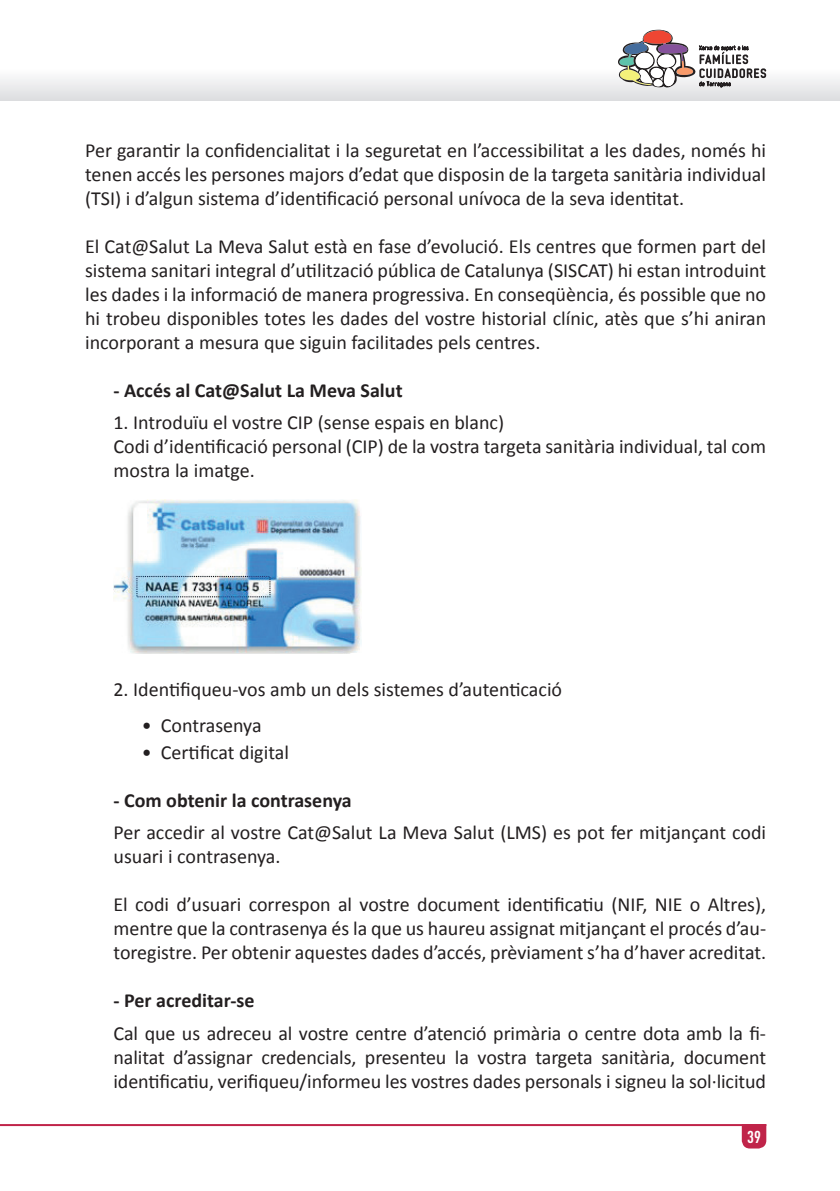
<style>
.page{position:relative;width:840px;height:1191px;background:#fff}
.page>*{position:absolute;margin:0;border:0;box-sizing:border-box;transform-origin:0 0}
.t1{font:20px/24px "Calibri";color:#231f20;text-align:justify}
.t2{font:700 20px "Calibri";color:#231f20}
.t3{font:700 17px "DIN Cond";color:#fff}
</style>
<div class="page">
<svg style="left:0;top:69px;width:839px;height:32px"></svg>
<svg style="left:741px;top:1126px;width:24px;height:22px"></svg>
<svg style="left:617px;top:30px;width:148px;height:57px"></svg>
<hr style="left:0;top:1124px;width:765px;height:2px;background:#c02449">
<img style="left:113px;top:500px;width:248px;height:153px">
<p class="t1" style="left:85px;top:137px;width:682px">Per garantir la confidencialitat i la seguretat en l’accessibilitat a les dades, només hi tenen accés les persones majors d’edat que disposin de la targeta sanitària individual (TSI) i d’algun sistema d’identificació personal unívoca de la seva identitat.</p>
<p class="t1" style="left:85px;top:233px;width:682px">El Cat@Salut La Meva Salut està en fase d’evolució. Els centres que formen part del sistema sanitari integral d’utilització pública de Catalunya (SISCAT) hi estan introduint les dades i la informació de manera progressiva. En conseqüència, és possible que no hi trobeu disponibles totes les dades del vostre historial clínic, atès que s’hi aniran incorporant a mesura que siguin facilitades pels centres.</p>
<p class="t2" style="left:113px;top:378px;width:290px">- Accés al Cat@Salut La Meva Salut</p>
<p class="t1" style="left:113px;top:410px;width:653px;text-align:left">1. Introduïu el vostre CIP (sense espais en blanc)<br>Codi d’identificació personal (CIP) de la vostra targeta sanitària individual, tal com mostra la imatge.</p>
<p class="t1" style="left:113px;top:676px;width:450px">2. Identifiqueu-vos amb un dels sistemes d’autenticació</p>
<p class="t1" style="left:142px;top:712px;width:121px">• Contrasenya</p>
<p class="t1" style="left:142px;top:739px;width:148px">• Certificat digital</p>
<p class="t2" style="left:113px;top:787px;width:240px">- Com obtenir la contrasenya</p>
<p class="t1" style="left:113px;top:819px;width:653px">Per accedir al vostre Cat@Salut La Meva Salut (LMS) es pot fer mitjançant codi usuari i contrasenya.</p>
<p class="t1" style="left:113px;top:891px;width:653px">El codi d’usuari correspon al vostre document identificatiu (NIF, NIE o Altres), mentre que la contrasenya és la que us haureu assignat mitjançant el procés d’au&shy;toregistre. Per obtenir aquestes dades d’accés, prèviament s’ha d’haver acreditat.</p>
<p class="t2" style="left:113px;top:988px;width:142px">- Per acreditar-se</p>
<p class="t1" style="left:113px;top:1020px;width:653px">Cal que us adreceu al vostre centre d’atenció primària o centre dota amb la fi&shy;nalitat d’assignar credencials, presenteu la vostra targeta sanitària, document identificatiu, verifiqueu/informeu les vostres dades personals i signeu la sol·licitud</p>
<p class="t3" style="left:746px;top:1126px;width:15px">39</p>
</div>
